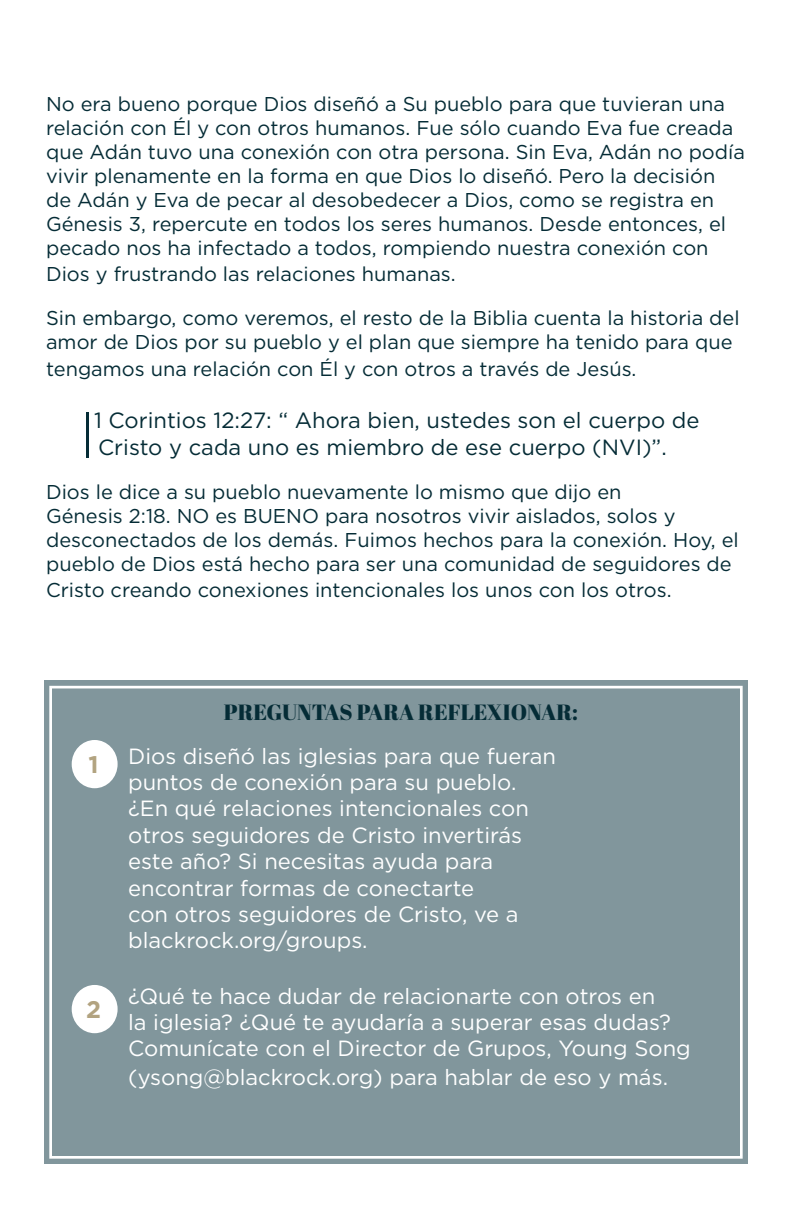
<style>
.page{position:relative;width:792px;height:1224px;background:#fff}
.page>*{position:absolute;margin:0;border:0;box-sizing:border-box;transform-origin:0 0}
.t1{font:700 24px "Gotham";color:#b2a380}
.t2{font:22px/26.4px "Gotham";color:#fff}
.t3{font:22px/26.4px "Gotham";color:#052c36}
.t4{font:22px "Abril Fatface";color:#052c36}
.t5{font:20px/24px "Gotham";color:#052c36}
</style>
<div class="page">
<div style="left:44px;top:680px;width:704px;height:484px;background:#81969c"></div>
<div style="left:49px;top:686px;width:694px;height:473px;border:3px solid #fff"></div>
<div style="left:72px;top:740px;width:46px;height:48px;background:#fff;border-radius:50%"></div>
<div style="left:72px;top:985px;width:46px;height:48px;background:#fff;border-radius:50%"></div>
<hr style="left:86px;top:412px;width:3px;height:45px;background:#052c36">
<p class="t5" style="left:46px;top:92px;width:700px">No era bueno porque Dios diseñó a Su pueblo para que tuvieran una relación con Él y con otros humanos. Fue sólo cuando Eva fue creada que Adán tuvo una conexión con otra persona. Sin Eva, Adán no podía vivir plenamente en la forma en que Dios lo diseñó. Pero la decisión de Adán y Eva de pecar al desobedecer a Dios, como se registra en Génesis 3, repercute en todos los seres humanos. Desde entonces, el pecado nos ha infectado a todos, rompiendo nuestra conexión con</p>
<p class="t5" style="left:46px;top:262px;width:411px">Dios y frustrando las relaciones humanas.</p>
<p class="t5" style="left:46px;top:306px;width:695px">Sin embargo, como veremos, el resto de la Biblia cuenta la historia del amor de Dios por su pueblo y el plan que siempre ha tenido para que</p>
<p class="t5" style="left:46px;top:357px;width:592px">tengamos una relación con Él y con otros a través de Jesús.</p>
<p class="t3" style="left:94px;top:408px;width:607px">1 Corintios 12:27: “ Ahora bien, ustedes son el cuerpo de<br>Cristo y cada uno es miembro de ese cuerpo (NVI)”.</p>
<p class="t5" style="left:46px;top:480px;width:694px">Dios le dice a su pueblo nuevamente lo mismo que dijo en<br>Génesis 2:18. NO es BUENO para nosotros vivir aislados, solos y desconectados de los demás. Fuimos hechos para la conexión. Hoy, el pueblo de Dios está hecho para ser una comunidad de seguidores de</p>
<p class="t5" style="left:46px;top:578px;width:627px">Cristo creando conexiones intencionales los unos con los otros.</p>
<p class="t1" style="left:89px;top:751px;width:12px">1</p>
<p class="t1" style="left:86px;top:995px;width:16px">2</p>
<p class="t4" style="left:224px;top:700px;width:356px">PREGUNTAS PARA REFLEXIONAR:</p>
<p class="t2" style="left:128px;top:743px;width:429px">Dios diseñó las iglesias para que fueran puntos de conexión para su pueblo. ¿En qué relaciones intencionales con otros seguidores de Cristo invertirás este año? Si necesitas ayuda para encontrar formas de conectarte<br>con otros seguidores de Cristo, ve a blackrock.org/groups.</p>
<p class="t2" style="left:128px;top:983px;width:564px">¿Qué te hace dudar de relacionarte con otros en<br>la iglesia? ¿Qué te ayudaría a superar esas dudas?<br>Comunícate con el Director de Grupos, Young Song</p>
<p class="t2" style="left:128px;top:1064px;width:541px">(ysong@blackrock.org) para hablar de eso y más.</p>
</div>
